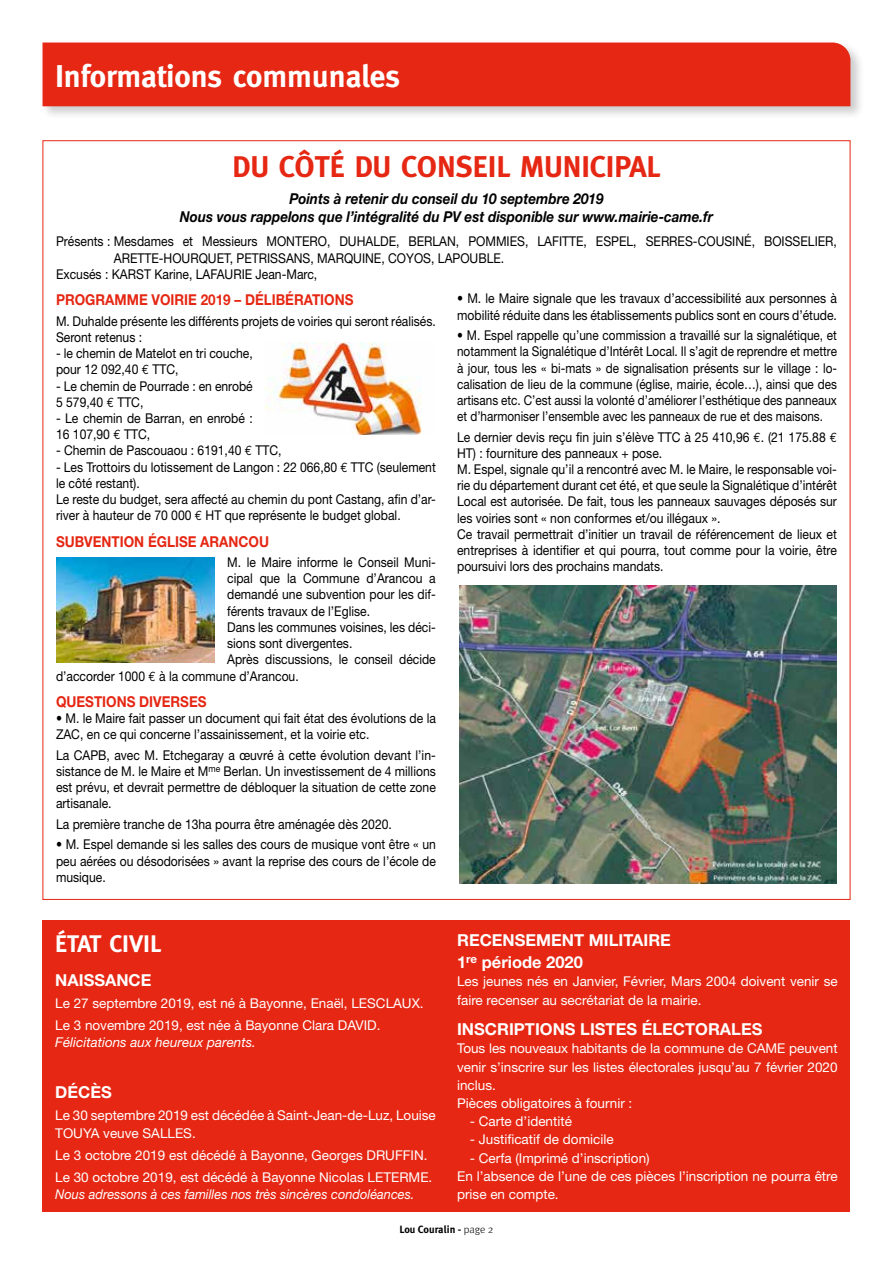
<style>
.page{position:relative;width:893px;height:1263px;background:#fff}
.page>*{position:absolute;margin:0;border:0;box-sizing:border-box;transform-origin:0 0}
.t1{font:700 31.5px "Meta";color:#fff}
.t2{font:700 30px "Meta";color:#e52713}
.t3{font:700 24px "Meta";color:#fff}
.t4{font:700 16.5px/21.9px "Helvetica Neue";color:#fff}
.t5{font:italic 700 15px/18px "Helvetica Neue";color:#000;text-align:center;scale:.9 1}
.t6{font:700 15px "Helvetica Neue";color:#e52713;scale:.9 1}
.t7{font:13.5px/16.2px "Helvetica Neue";color:#000;scale:.9 1}
.t8{font:13.5px/18.3px "Helvetica Neue";color:#fff}
.t9{font:13.5px/16.2px "Helvetica Neue";color:#000;text-align:justify;scale:.87 1}
.t10{font:italic 13.5px "Helvetica Neue";color:#fff;scale:.95 1}
.t11{font:italic 13.5px "Helvetica Neue";color:#fff}
.t12{font:700 10.5px "Meta Plus";color:#000}
.s1{font-family:"Euro Mono"}
.s2{font-family:"Meta";font-weight:300}
</style>
<div class="page">
<div style="left:40px;top:40px;width:825px;height:81px;background:#000;opacity:.2"></div>
<div style="left:43px;top:43px;width:807px;height:63px;background:#e52713"></div>
<div style="left:43px;top:921px;width:807px;height:291px;background:#e52713"></div>
<img style="left:56px;top:557px;width:158px;height:105px">
<img style="left:266px;top:342px;width:156px;height:92px">
<img style="left:459px;top:585px;width:378px;height:298px">
<h1 class="t1" style="left:55px;top:57px;width:346px">Informations communales</h1>
<h2 class="t2" style="left:232px;top:149px;width:430px">DU CÔTÉ DU CONSEIL MUNICIPAL</h2>
<p class="t5" style="left:180px;top:189px;width:594px">Points à retenir du conseil du 10 septembre 2019<br>Nous vous rappelons que l’intégralité du PV est disponible sur www.mairie-came.fr</p>
<p class="t7" style="left:56px;top:233px;width:869px">Présents : Mesdames et Messieurs MONTERO, DUHALDE, BERLAN, POMMIES, LAFITTE, ESPEL, SERRES-COUSINÉ, BOISSELIER,</p>
<p class="t7" style="left:114px;top:249px;width:435px">ARETTE-HOURQUET, PETRISSANS, MARQUINE, COYOS, LAPOUBLE.</p>
<p class="t7" style="left:56px;top:266px;width:292px">Excusés : KARST Karine, LAFAURIE Jean-Marc,</p>
<p class="t6" style="left:56px;top:291px;width:332px">PROGRAMME VOIRIE 2019 – DÉLIBÉRATIONS</p>
<p class="t7" style="left:56px;top:313px;width:423px">M. Duhalde présente les différents projets de voiries qui seront réalisés.<br>Seront retenus :</p>
<p class="t7" style="left:56px;top:345px;width:220px">- le chemin de Matelot en tri couche, pour 12 092,40 <span class="s1">€</span> TTC,</p>
<p class="t7" style="left:56px;top:377px;width:220px">- Le chemin de Pourrade : en enrobé<br>5 579,40 <span class="s1">€</span> TTC,</p>
<p class="t7" style="left:56px;top:410px;width:220px">- Le chemin de Barran, en enrobé :<br>16 107,90 <span class="s1">€</span> TTC,</p>
<p class="t7" style="left:56px;top:442px;width:252px">- Chemin de Pascouaou : 6191,40 <span class="s1">€</span> TTC,</p>
<p class="t7" style="left:56px;top:458px;width:424px">- Les Trottoirs du lotissement de Langon : 22 066,80 <span class="s1">€</span> TTC (seulement le côté restant).<br>Le reste du budget, sera affecté au chemin du pont Castang, afin d’ar&shy;river à hauteur de 70 000 <span class="s1">€</span> HT que représente le budget global.</p>
<p class="t6" style="left:56px;top:532px;width:238px">SUBVENTION ÉGLISE ARANCOU</p>
<p class="t7" style="left:227px;top:554px;width:233px">M. le Maire informe le Conseil Muni-</p>
<p class="t7" style="left:227px;top:570px;width:233px">cipal que la Commune d’Arancou a</p>
<p class="t7" style="left:227px;top:586px;width:233px">demandé une subvention pour les dif-</p>
<p class="t7" style="left:227px;top:603px;width:160px">férents travaux de l’Eglise.</p>
<p class="t7" style="left:227px;top:619px;width:233px">Dans les communes voisines, les déci-</p>
<p class="t7" style="left:227px;top:635px;width:141px">sions sont divergentes.</p>
<p class="t7" style="left:227px;top:651px;width:233px">Après discussions, le conseil décide</p>
<p class="t7" style="left:56px;top:667px;width:271px">d’accorder 1000 <span class="s1">€</span> à la commune d’Arancou.</p>
<p class="t6" style="left:56px;top:692px;width:169px">QUESTIONS DIVERSES</p>
<p class="t7" style="left:56px;top:710px;width:424px">• M. le Maire fait passer un document qui fait état des évolutions de la<br>ZAC, en ce qui concerne l’assainissement, et la voirie etc.</p>
<p class="t7" style="left:56px;top:747px;width:424px;text-align:justify">La CAPB, avec M. Etchegaray a œuvré à cette évolution devant l’in&shy;sistance de M. le Maire et M<sup>me</sup> Berlan. Un investissement de 4 millions est prévu, et devrait permettre de débloquer la situation de cette zone artisanale.</p>
<p class="t7" style="left:56px;top:816px;width:375px">La première tranche de 13ha pourra être aménagée dès 2020.</p>
<p class="t7" style="left:56px;top:836px;width:424px;text-align:justify">• M. Espel demande si les salles des cours de musique vont être « un peu aérées ou désodorisées » avant la reprise des cours de l’école de musique.</p>
<p class="t7" style="left:457px;top:290px;width:424px">• M. le Maire signale que les travaux d’accessibilité aux personnes à mobilité réduite dans les établissements publics sont en cours d’étude.</p>
<p class="t9" style="left:457px;top:327px;width:438px">• M. Espel rappelle qu’une commission a travaillé sur la signalétique, et notamment la Signalétique d’Intérêt Local. Il s’agit de reprendre et mettre à jour, tous les « bi-mats » de signalisation présents sur le village : lo&shy;calisation de lieu de la commune (église, mairie, école…), ainsi que des artisans etc. C’est aussi la volonté d’améliorer l’esthétique des panneaux et d’harmoniser l’ensemble avec les panneaux de rue et des maisons.</p>
<p class="t7" style="left:457px;top:428px;width:424px">Le dernier devis reçu fin juin s’élève TTC à 25 410,96 <span class="s1">€</span>. (21 175.88 <span class="s1">€ </span>HT) : fourniture des panneaux + pose.<br>M. Espel, signale qu’il a rencontré avec M. le Maire, le responsable voi&shy;rie du département durant cet été, et que seule la Signalétique d’intérêt Local est autorisée. De fait, tous les panneaux sauvages déposés sur les voiries sont « non conformes et/ou illégaux ».<br>Ce travail permettrait d’initier un travail de référencement de lieux et entreprises à identifier et qui pourra, tout comme pour la voirie, être poursuivi lors des prochains mandats.</p>
<h3 class="t3" style="left:55px;top:930px;width:108px">ÉTAT CIVIL</h3>
<p class="t4" style="left:55px;top:969px;width:98px">NAISSANCE</p>
<p class="t8" style="left:55px;top:992px;width:370px;line-height:21.9px">Le 27 septembre 2019, est né à Bayonne, Enaël, LESCLAUX.<br>Le 3 novembre 2019, est née à Bayonne Clara DAVID.</p>
<p class="t11" style="left:55px;top:1034px;width:202px">Félicitations aux heureux parents.</p>
<p class="t4" style="left:55px;top:1081px;width:58px">DÉCÈS</p>
<p class="t8" style="left:55px;top:1106px;width:382px;line-height:17.5px">Le 30 septembre 2019 est décédée à Saint-Jean-de-Luz, Louise<br>TOUYA veuve SALLES.</p>
<p class="t8" style="left:55px;top:1144px;width:379px;line-height:21.9px">Le 3 octobre 2019 est décédé à Bayonne, Georges DRUFFIN.<br>Le 30 octobre 2019, est décédé à Bayonne Nicolas LETERME.</p>
<p class="t10" style="left:55px;top:1186px;width:380px">Nous adressons à ces familles nos très sincères condoléances.</p>
<p class="t4" style="left:457px;top:929px;width:215px">RECENSEMENT MILITAIRE<br>1<sup>re</sup> période 2020</p>
<p class="t8" style="left:457px;top:972px;width:382px">Les jeunes nés en Janvier, Février, Mars 2004 doivent venir se faire recenser au secrétariat de la mairie.</p>
<p class="t4" style="left:457px;top:1018px;width:307px">INSCRIPTIONS LISTES ÉLECTORALES</p>
<p class="t8" style="left:457px;top:1039px;width:382px">Tous les nouveaux habitants de la commune de CAME peuvent venir s’inscrire sur les listes électorales jusqu’au 7 février 2020 inclus.<br>Pièces obligatoires à fournir :</p>
<p class="t8" style="left:470px;top:1112px;width:104px">- Carte d’identité</p>
<p class="t8" style="left:470px;top:1130px;width:145px">- Justificatif de domicile</p>
<p class="t8" style="left:457px;top:1148px;width:382px;text-indent:13px">- Cerfa (Imprimé d’inscription)<br>En l’absence de l’une de ces pièces l’inscription ne pourra être prise en compte.</p>
<p class="t12" style="left:399px;top:1223px;width:96px">Lou Couralin - <span class="s2">page 2</span></p>
</div>
